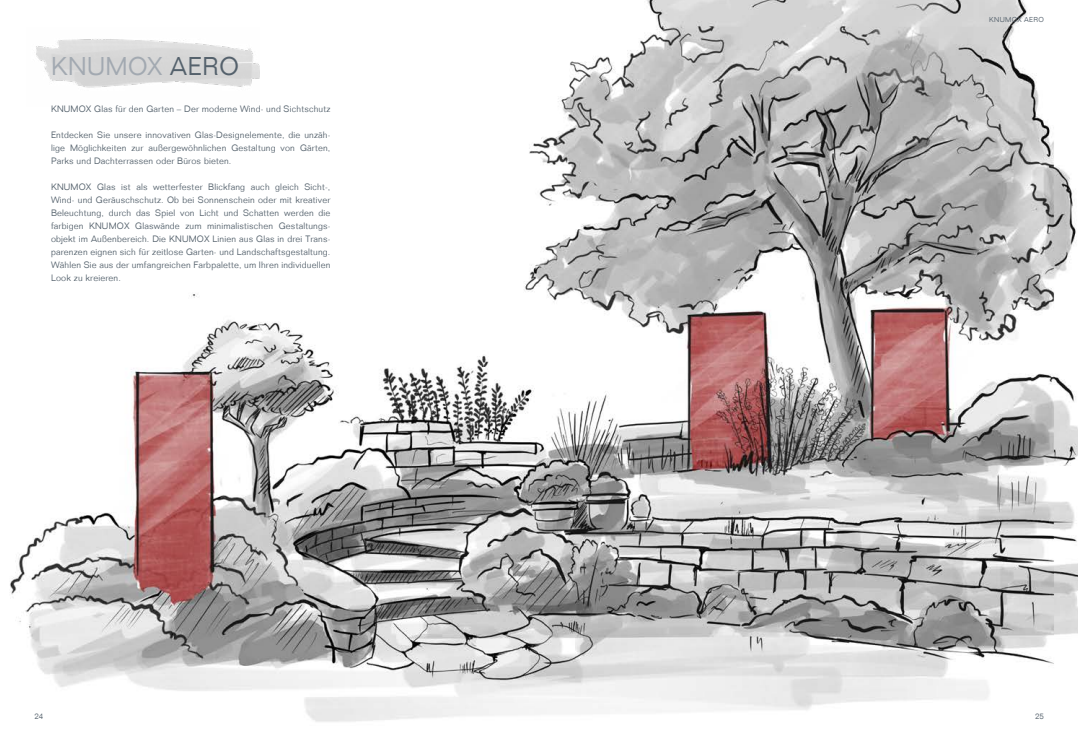
<style>
.page{position:relative;width:1078px;height:738px;background:#fff}
.page>*{position:absolute;margin:0;border:0;box-sizing:border-box;transform-origin:0 0}
.t1{font:300 25px "Folio";letter-spacing:.02em;color:#a2a9b1}
.t2{font:300 9px/13px "Folio";letter-spacing:.02em;color:#54616c;text-align:justify}
.t3{font:300 8px "Folio";color:#54616c}
.t4{font:300 7px "Folio";letter-spacing:.06em;color:#525f6a}
.s1{color:#54616c}
</style>
<div class="page">
<img style="left:10px;top:0;width:1067px;height:722px">
<img style="left:27px;top:28px;width:232px;height:79px">
<h1 class="t1" style="left:51px;top:51px;width:189px">KNUMOX <span class="s1">AERO</span></h1>
<p class="t2" style="left:51px;top:102px;width:281px">KNUMOX Glas für den Garten – Der moderne Wind- und Sichtschutz</p>
<p class="t2" style="left:51px;top:128px;width:281px">Entdecken Sie unsere innovativen Glas-Designelemente, die unzäh&shy;lige Möglichkeiten zur außergewöhnlichen Gestaltung von Gärten, Parks und Dachterrassen oder Büros bieten.</p>
<p class="t2" style="left:51px;top:180px;width:281px">KNUMOX Glas ist als wetterfester Blickfang auch gleich Sicht-, Wind- und Geräuschschutz. Ob bei Sonnenschein oder mit kreativer Beleuchtung, durch das Spiel von Licht und Schatten werden die farbigen KNUMOX Glaswände zum minimalistischen Gestaltungs&shy;objekt im Außenbereich. Die KNUMOX Linien aus Glas in drei Trans&shy;parenzen eignen sich für zeitlose Garten- und Landschaftsgestaltung.<br>Wählen Sie aus der umfangreichen Farbpalette, um Ihren individuellen Look zu kreieren.</p>
<p class="t4" style="left:988px;top:15px;width:56px">KNUMOX AERO</p>
<p class="t3" style="left:34px;top:711px;width:10px">24</p>
<p class="t3" style="left:1034px;top:711px;width:10px">25</p>
</div>
